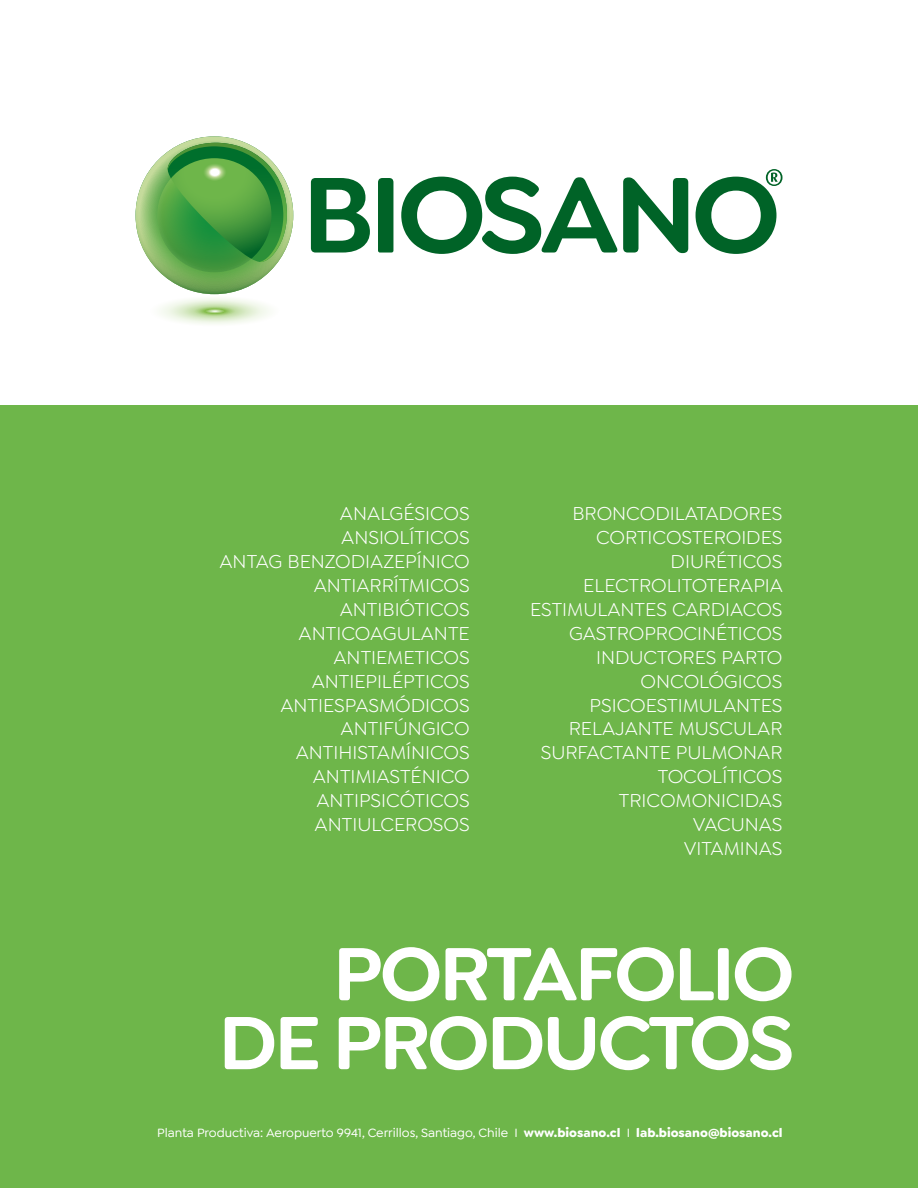
<style>
.page{position:relative;width:918px;height:1188px;background:#fff}
.page>*{position:absolute;margin:0;border:0;box-sizing:border-box;transform-origin:0 0}
.t1{font:600 80.25px/68.8px "Goldplay";letter-spacing:-.04em;color:#fff;text-align:right}
.t2{font:19.95px/23.9px "Goldplay";color:#fff;text-align:right}
.t3{font:500 12.75px "Goldplay";color:#fff}
.s1{font-weight:700}
</style>
<div class="page">
<div style="left:0;top:406px;width:918px;height:782px;background:#6eb64a"></div>
<svg style="left:311px;top:178px;width:59px;height:75px"></svg>
<svg style="left:401px;top:177px;width:287px;height:77px"></svg>
<svg style="left:696px;top:169px;width:87px;height:85px"></svg>
<svg style="left:378px;top:178px;width:15px;height:75px"></svg>
<svg style="left:135px;top:136px;width:159px;height:188px"></svg>
<p class="t2" style="left:219px;top:502px;width:252px">ANALGÉSICOS<br>ANSIOLÍTICOS<br>ANTAG BENZODIAZEPÍNICO<br>ANTIARRÍTMICOS<br>ANTIBIÓTICOS<br>ANTICOAGULANTE<br>ANTIEMETICOS<br>ANTIEPILÉPTICOS<br>ANTIESPASMÓDICOS<br>ANTIFÚNGICO<br>ANTIHISTAMÍNICOS<br>ANTIMIASTÉNICO<br>ANTIPSICÓTICOS<br>ANTIULCEROSOS</p>
<p class="t2" style="left:530px;top:502px;width:254px">BRONCODILATADORES<br>CORTICOSTEROIDES<br>DIURÉTICOS<br>ELECTROLITOTERAPIA<br>ESTIMULANTES CARDIACOS<br>GASTROPROCINÉTICOS<br>INDUCTORES PARTO<br>ONCOLÓGICOS<br>PSICOESTIMULANTES<br>RELAJANTE MUSCULAR<br>SURFACTANTE PULMONAR<br>TOCOLÍTICOS<br>TRICOMONICIDAS<br>VACUNAS<br>VITAMINAS</p>
<h1 class="t1" style="left:218px;top:939px;width:578px">PORTAFOLIO<br>DE PRODUCTOS</h1>
<p class="t3" style="left:157px;top:1126px;width:627px">Planta Productiva: Aeropuerto 9941, Cerrillos, Santiago, Chile I <span class="s1">www.biosano.cl</span> I <span class="s1">lab.biosano@biosano.cl</span></p>
</div>
